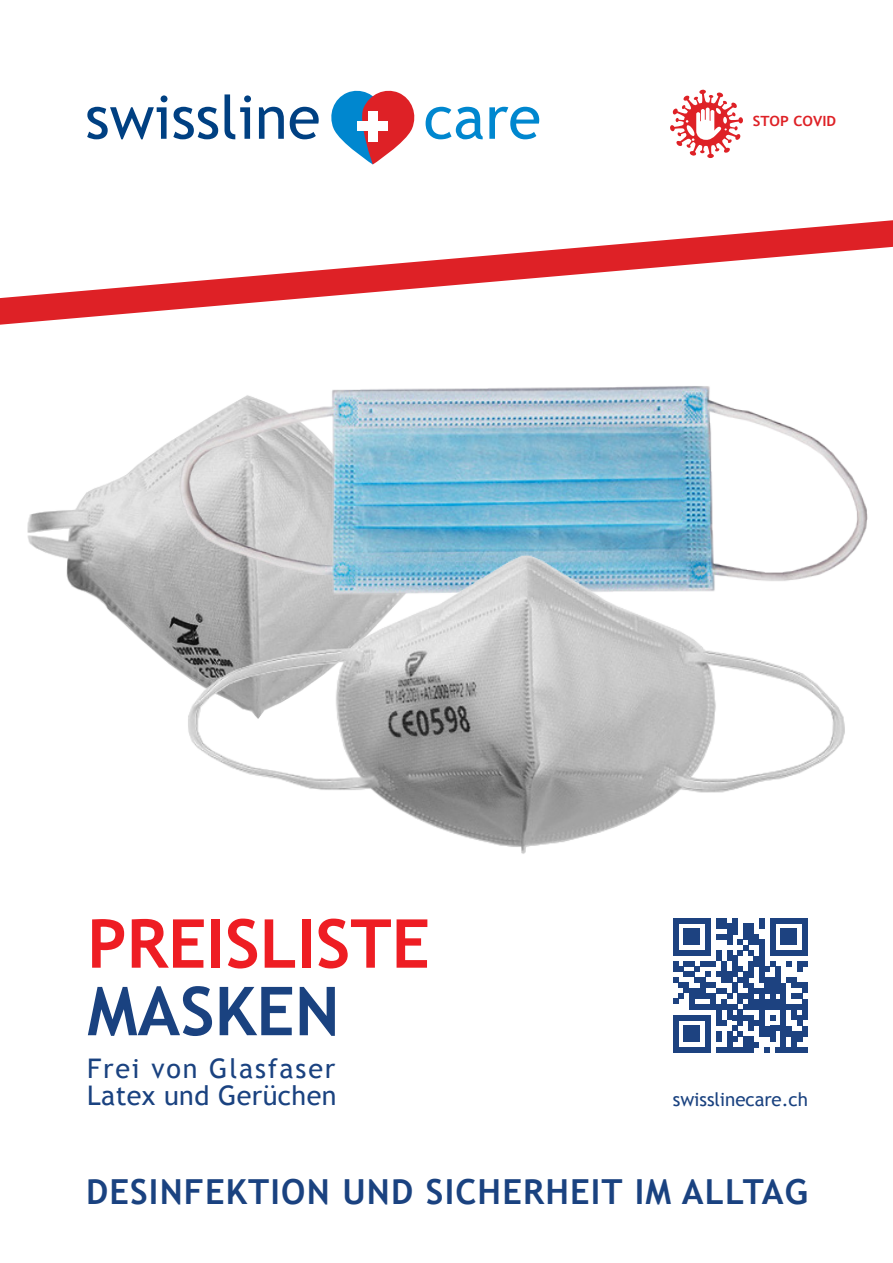
<style>
.page{position:relative;width:893px;height:1263px;background:#fff}
.page>*{position:absolute;margin:0;border:0;box-sizing:border-box;transform-origin:0 0}
.t1{font:700 67.5px "Trebuchet MS";color:#ee1d23}
.t2{font:700 67.5px "Trebuchet MS";color:#1a4280}
.t3{font:700 34.5px "Trebuchet MS";letter-spacing:.035em;color:#1a4280}
.t4{font:27px "Trebuchet MS";letter-spacing:.065em;color:#1a4280}
.t5{font:27px "Trebuchet MS";letter-spacing:.015em;color:#1a4280}
.t6{font:18.75px "Trebuchet MS";letter-spacing:-.005em;color:#1a4280}
.t7{font:700 14.1px "Trebuchet MS";color:#de2126;scale:1.06 1}
</style>
<div class="page">
<img style="left:27px;top:441px;width:150px;height:229px">
<svg style="left:87px;top:95px;width:80px;height:44px"></svg>
<svg style="left:173px;top:107px;width:45px;height:32px"></svg>
<svg style="left:224px;top:94px;width:27px;height:45px"></svg>
<svg style="left:259px;top:107px;width:25px;height:32px"></svg>
<svg style="left:290px;top:107px;width:29px;height:32px"></svg>
<svg style="left:426px;top:107px;width:57px;height:32px"></svg>
<svg style="left:489px;top:107px;width:50px;height:32px"></svg>
<svg style="left:331px;top:90px;width:84px;height:74px"></svg>
<div style="left:368px;top:111px;width:10px;height:30px;background:#fff"></div>
<div style="left:357px;top:121px;width:31px;height:10px;background:#fff"></div>
<svg style="left:0;top:220px;width:893px;height:105px"></svg>
<div style="left:673px;top:918px;width:5px;height:32px;background:#1d4280"></div>
<div style="left:673px;top:1015px;width:5px;height:11px;background:#1d4280"></div>
<div style="left:673px;top:1026px;width:5px;height:16px;background:#1d4280"></div>
<div style="left:673px;top:1042px;width:5px;height:10px;background:#1d4280"></div>
<div style="left:684px;top:929px;width:5px;height:16px;background:#1d4280"></div>
<div style="left:684px;top:1026px;width:5px;height:16px;background:#1d4280"></div>
<div style="left:689px;top:929px;width:5px;height:16px;background:#1d4280"></div>
<div style="left:689px;top:1026px;width:5px;height:16px;background:#1d4280"></div>
<div style="left:694px;top:929px;width:6px;height:16px;background:#1d4280"></div>
<div style="left:694px;top:1026px;width:6px;height:16px;background:#1d4280"></div>
<svg style="left:678px;top:918px;width:27px;height:5px"></svg>
<svg style="left:678px;top:1015px;width:27px;height:5px"></svg>
<svg style="left:678px;top:1047px;width:27px;height:5px"></svg>
<div style="left:705px;top:918px;width:6px;height:32px;background:#1d4280"></div>
<div style="left:705px;top:1015px;width:6px;height:11px;background:#1d4280"></div>
<div style="left:705px;top:1026px;width:6px;height:16px;background:#1d4280"></div>
<div style="left:705px;top:1042px;width:6px;height:10px;background:#1d4280"></div>
<div style="left:716px;top:918px;width:5px;height:11px;background:#1d4280"></div>
<div style="left:716px;top:1009px;width:5px;height:17px;background:#1d4280"></div>
<div style="left:721px;top:918px;width:6px;height:11px;background:#1d4280"></div>
<div style="left:727px;top:923px;width:5px;height:22px;background:#1d4280"></div>
<div style="left:727px;top:1009px;width:5px;height:11px;background:#1d4280"></div>
<div style="left:732px;top:918px;width:6px;height:16px;background:#1d4280"></div>
<div style="left:738px;top:1009px;width:5px;height:17px;background:#1d4280"></div>
<div style="left:743px;top:923px;width:5px;height:16px;background:#1d4280"></div>
<div style="left:748px;top:923px;width:6px;height:22px;background:#1d4280"></div>
<div style="left:759px;top:918px;width:5px;height:11px;background:#1d4280"></div>
<div style="left:759px;top:1009px;width:5px;height:17px;background:#1d4280"></div>
<div style="left:770px;top:918px;width:5px;height:32px;background:#1d4280"></div>
<div style="left:781px;top:929px;width:5px;height:16px;background:#1d4280"></div>
<div style="left:781px;top:1009px;width:5px;height:17px;background:#1d4280"></div>
<div style="left:786px;top:929px;width:5px;height:16px;background:#1d4280"></div>
<svg style="left:716px;top:1015px;width:75px;height:37px"></svg>
<div style="left:791px;top:929px;width:6px;height:16px;background:#1d4280"></div>
<div style="left:791px;top:1009px;width:6px;height:11px;background:#1d4280"></div>
<div style="left:791px;top:1031px;width:6px;height:11px;background:#1d4280"></div>
<div style="left:791px;top:1042px;width:6px;height:10px;background:#1d4280"></div>
<svg style="left:775px;top:918px;width:27px;height:5px"></svg>
<div style="left:797px;top:1015px;width:5px;height:11px;background:#1d4280"></div>
<div style="left:797px;top:1031px;width:5px;height:11px;background:#1d4280"></div>
<div style="left:802px;top:918px;width:6px;height:32px;background:#1d4280"></div>
<svg style="left:673px;top:934px;width:135px;height:75px"></svg>
<div style="left:802px;top:982px;width:6px;height:11px;background:#1d4280"></div>
<div style="left:802px;top:999px;width:6px;height:10px;background:#1d4280"></div>
<div style="left:802px;top:1009px;width:6px;height:11px;background:#1d4280"></div>
<div style="left:802px;top:1026px;width:6px;height:10px;background:#1d4280"></div>
<svg style="left:797px;top:1047px;width:11px;height:5px"></svg>
<svg style="left:670px;top:90px;width:73px;height:68px"></svg>
<img style="left:170px;top:386px;width:698px;height:225px">
<img style="left:177px;top:554px;width:680px;height:300px">
<p class="t7" style="left:753px;top:112px;width:80px">STOP COVID</p>
<p class="t1" style="left:87px;top:901px;width:344px">PREISLISTE</p>
<p class="t2" style="left:87px;top:969px;width:254px">MASKEN</p>
<p class="t4" style="left:87px;top:1053px;width:250px">Frei von Glasfaser</p>
<p class="t5" style="left:87px;top:1080px;width:251px">Latex und Gerüchen</p>
<p class="t6" style="left:673px;top:1088px;width:137px">swisslinecare.ch</p>
<p class="t3" style="left:86px;top:1170px;width:723px">DESINFEKTION UND SICHERHEIT IM ALLTAG</p>
</div>
